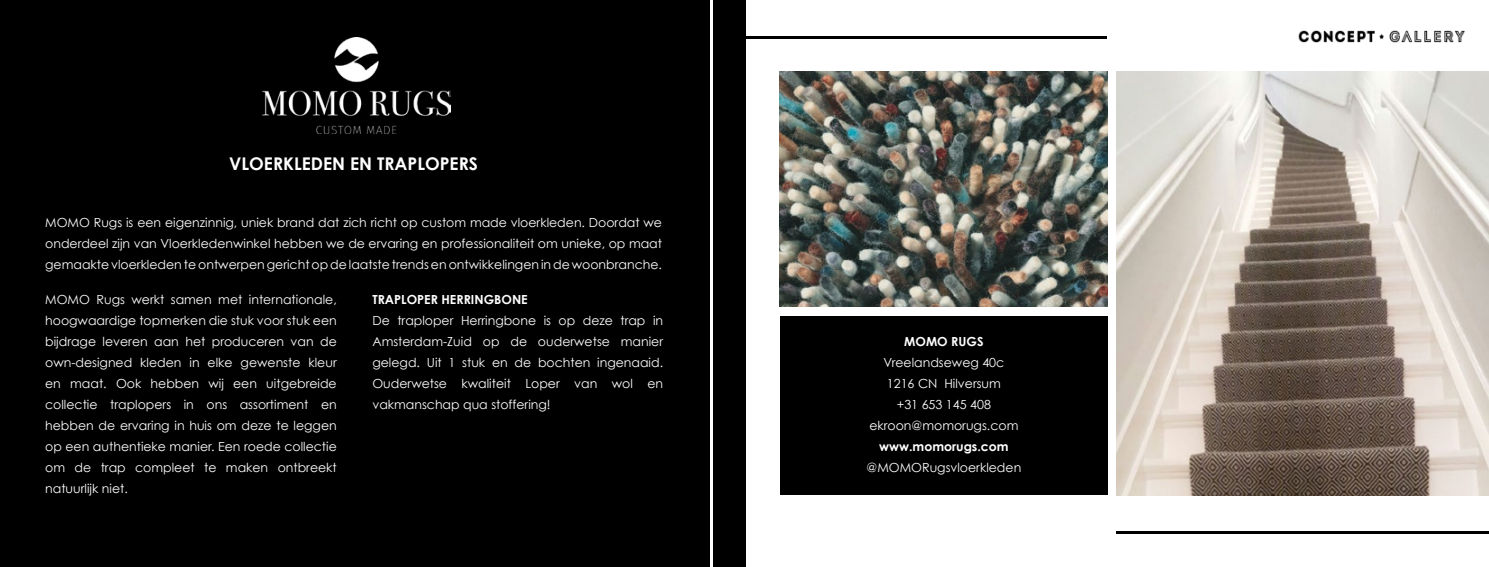
<style>
.page{position:relative;width:1489px;height:567px;background:#fff}
.page>*{position:absolute;margin:0;border:0;box-sizing:border-box;transform-origin:0 0}
.t1{font:700 17.5px "Century Gothic";color:#fff}
.t2{font:12.5px/21px "Century Gothic";color:#fff;text-align:justify}
.t3{font:700 12.5px "Century Gothic";color:#fff}
</style>
<div class="page">
<img style="left:1298px;top:30px;width:167px;height:13px">
<div style="left:0;top:0;width:745px;height:567px;background:#000"></div>
<img style="left:262px;top:38px;width:189px;height:96px">
<hr style="left:710px;top:0;width:2px;height:567px;background:#fff">
<img style="left:1116px;top:72px;width:372px;height:423px">
<img style="left:780px;top:72px;width:327px;height:234px">
<div style="left:780px;top:316px;width:327px;height:179px;background:#000"></div>
<hr style="left:744px;top:36px;width:362px;height:2px;background:#000">
<hr style="left:1116px;top:531px;width:372px;height:2px;background:#000">
<h1 class="t1" style="left:229px;top:153px;width:159px">vloerkleden en TRAPLOPERS</h1>
<p class="t2" style="left:45px;top:212px;width:618px">MOMO Rugs is een eigenzinnig, uniek brand dat zich richt op custom made vloerkleden. Doordat we onderdeel zijn van Vloerkledenwinkel hebben we de ervaring en professionaliteit om unieke, op maat gemaakte vloerkleden te ontwerpen gericht op de laatste trends en ontwikkelingen in de woonbranche.</p>
<p class="t2" style="left:45px;top:289px;width:293px">MOMO Rugs werkt samen met internationale, hoogwaardige topmerken die stuk voor stuk een bijdrage leveren aan het produceren van de own-designed kleden in elke gewenste kleur en maat. Ook hebben wij een uitgebreide collectie traplopers in ons assortiment en hebben de ervaring in huis om deze te leggen op een authentieke manier. Een roede collectie om de trap compleet te maken ontbreekt natuurlijk niet.</p>
<p class="t3" style="left:372px;top:292px;width:9px">TRAPLOPER</p>
<p class="t3" style="left:441px;top:292px;width:9px">HERRINGBONE</p>
<p class="t2" style="left:372px;top:310px;width:292px">De traploper Herringbone is op deze trap in Amsterdam-Zuid op de ouderwetse manier gelegd. Uit 1 stuk en de bochten ingenaaid.<br>Ouderwetse kwaliteit Loper van wol en vakmanschap qua stoffering!</p>
<p class="t3" style="left:904px;top:334px;width:12px">MOMO</p>
<p class="t3" style="left:951px;top:334px;width:34px">Rugs</p>
<p class="t2" style="left:869px;top:352px;width:150px;text-align:center">Vreelandseweg 40c<br>1216 CN Hilversum<br>+31 653 145 408 ekroon@momorugs.com</p>
<p class="t3" style="left:879px;top:439px;width:131px">www.momorugs.com</p>
<p class="t2" style="left:866px;top:457px;width:156px">@MOMORugsvloerkleden</p>
</div>
